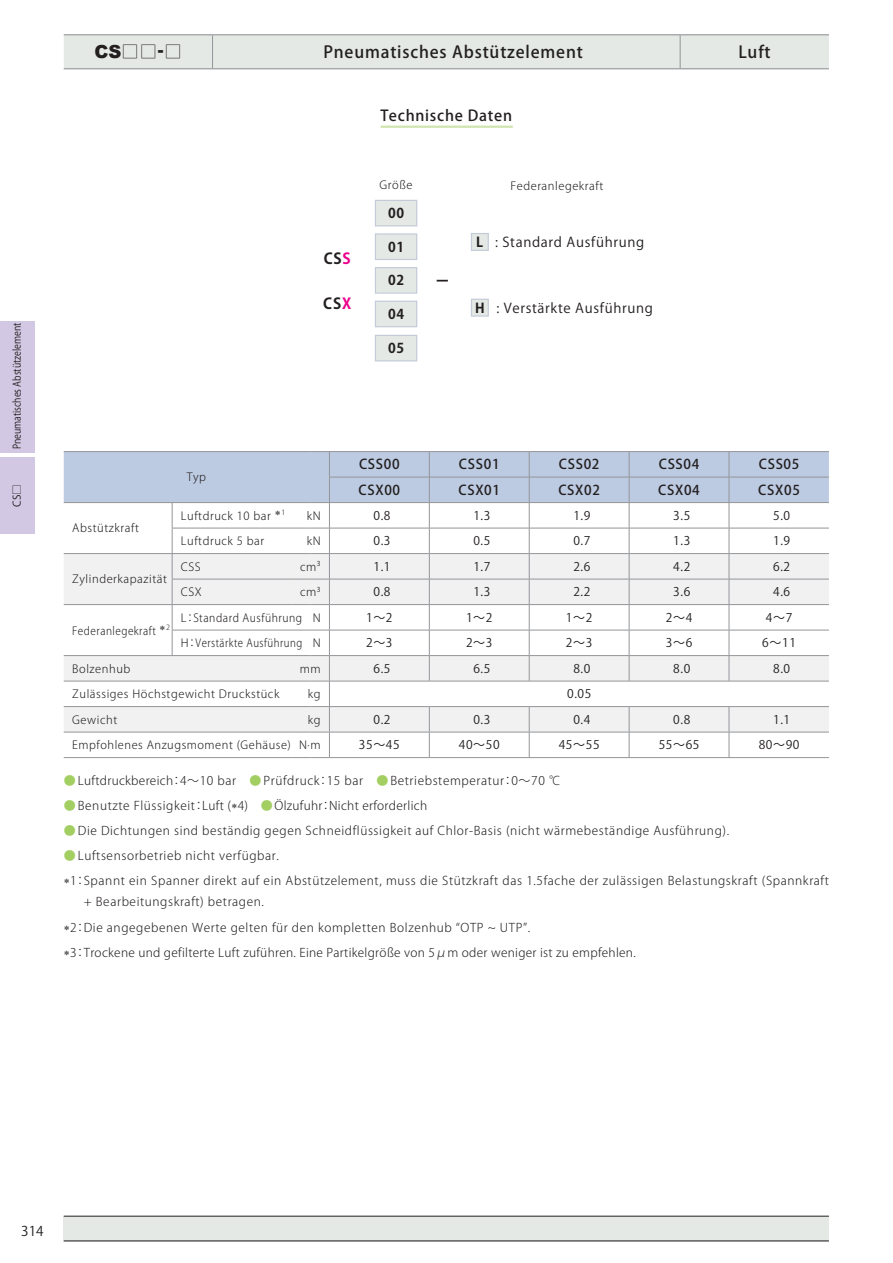
<style>
.page{position:relative;width:893px;height:1263px;background:#fff}
.page>*{position:absolute;margin:0;border:0;box-sizing:border-box;transform-origin:0 0}
.t1{font:17.25px "Koz Go Pro Extra Light 90 msp RKSJ H";color:#231f20}
.t2{font:16.5px "Koz Go Pro Medium 90 msp RKSJ H";letter-spacing:.05em;color:#231f20}
.t3{font:15px "Koz Go Pro Medium 90 msp RKSJ H";letter-spacing:.05em;color:#231f20}
.t4{font:15px "Koz Go Pro Bold 90 msp RKSJ H";letter-spacing:.05em;color:#231f20}
.t5{font:13.5px "Koz Go Pro Medium 90 msp RKSJ H";letter-spacing:.05em;color:#231f20}
.t6{font:13.5px "Koz Go Pro Regular 90 msp RKSJ H";letter-spacing:.05em;color:#231f20}
.t7{font:13.5px "Koz Go Pro Bold 90 msp RKSJ H";letter-spacing:.05em;color:#231f20}
.t8{font:12px/25.2px "Koz Go Pro Light 90 msp RKSJ H";letter-spacing:.05em;color:#231f20}
.t9{font:12px "Koz Go Pro Regular 90 msp RKSJ H";letter-spacing:.05em;color:#231f20}
.t10{font:12px "Koz Go Pro Light 90 msp RKSJ H";letter-spacing:.025em;color:#231f20}
.t11{font:11.25px "Koz Go Pro Light 90 msp RKSJ H";letter-spacing:.05em;color:#231f20}
.t12{font:11.25px "Koz Go Pro Light 90 msp RKSJ H";letter-spacing:.05em;color:#231f20;scale:.9 1}
.t13{font:10.5px "Koz Go Pro Regular 90 msp RKSJ H";color:#231f20;scale:.85 1}
.t14{font:10.5px "Koz Go Pro Regular 90 msp RKSJ H";color:#231f20}
.s1{font-family:"Arial";font-weight:900;font-size:18px}
.s2{font-family:"Arial";font-weight:900}
.s3{color:#ec008c}
.s4{font-family:"Koz Go Pro Bold 90 msp RKSJ H"}
.s5{font-family:"Koz Go Pro Regular 90 msp RKSJ H";color:#a3cf62}
</style>
<div class="page">
<div style="left:64px;top:1216px;width:765px;height:25px;background:#e4e9e6"></div>
<hr style="left:64px;top:1216px;width:765px;height:1px;background:#231f20">
<hr style="left:64px;top:1241px;width:765px;height:1px;background:#231f20">
<div style="left:0;top:321px;width:34px;height:132px;background:#d3c8e3"></div>
<div style="left:0;top:457px;width:34px;height:77px;background:#d3c8e3"></div>
<div style="left:64px;top:35px;width:765px;height:33px;background:#e4e9e6"></div>
<hr style="left:212px;top:35px;width:1px;height:33px;background:#939598">
<hr style="left:680px;top:35px;width:1px;height:33px;background:#939598">
<hr style="left:64px;top:34px;width:765px;height:1px;background:#939598">
<hr style="left:64px;top:68px;width:765px;height:1px;background:#939598">
<hr style="left:380px;top:126px;width:133px;height:2px;background:#cfe5ae">
<div style="left:471px;top:234px;width:17px;height:16px;background:#e4e9e6"></div>
<div style="left:471px;top:233px;width:18px;height:18px;border:1px solid #c3cbd8"></div>
<div style="left:471px;top:299px;width:17px;height:17px;background:#e4e9e6"></div>
<div style="left:471px;top:299px;width:18px;height:18px;border:1px solid #c3cbd8"></div>
<div style="left:375px;top:200px;width:42px;height:26px;background:#e4e9e6"></div>
<div style="left:375px;top:200px;width:42px;height:26px;border:1px solid #c3cbd8"></div>
<div style="left:375px;top:234px;width:42px;height:25px;background:#e4e9e6"></div>
<div style="left:375px;top:233px;width:42px;height:27px;border:1px solid #c3cbd8"></div>
<div style="left:375px;top:268px;width:42px;height:25px;background:#e4e9e6"></div>
<div style="left:375px;top:267px;width:42px;height:27px;border:1px solid #c3cbd8"></div>
<div style="left:375px;top:301px;width:42px;height:26px;background:#e4e9e6"></div>
<div style="left:375px;top:301px;width:42px;height:26px;border:1px solid #c3cbd8"></div>
<div style="left:375px;top:335px;width:42px;height:26px;background:#e4e9e6"></div>
<div style="left:375px;top:335px;width:42px;height:26px;border:1px solid #c3cbd8"></div>
<hr style="left:64px;top:451px;width:246px;height:1px;background:#939598">
<hr style="left:310px;top:451px;width:119px;height:1px;background:#939598">
<hr style="left:429px;top:451px;width:100px;height:1px;background:#939598">
<hr style="left:529px;top:451px;width:100px;height:1px;background:#939598">
<hr style="left:629px;top:451px;width:100px;height:1px;background:#939598">
<hr style="left:729px;top:451px;width:100px;height:1px;background:#939598">
<svg style="left:64px;top:452px;width:765px;height:306px"></svg>
<p class="t13" style="left:13px;top:449px;width:150px;rotate:-90deg">Pneumatisches Abstützelement</p>
<p class="t14" style="left:13px;top:507px;width:24px;rotate:-90deg">CS□</p>
<h1 class="t1" style="left:95px;top:45px;width:89px"><span class="s1">CS</span>□□<span class="s2">-</span>□</h1>
<h2 class="t2" style="left:323px;top:46px;width:261px">Pneumatisches Abstützelement</h2>
<h2 class="t2" style="left:738px;top:46px;width:51px">Luft 　</h2>
<p class="t4" style="left:324px;top:253px;width:28px">CS<span class="s3">S</span></p>
<p class="t4" style="left:323px;top:298px;width:29px">CS<span class="s3">X</span></p>
<p class="t3" style="left:380px;top:109px;width:133px">Technische Daten</p>
<p class="t11" style="left:380px;top:181px;width:34px">Größe</p>
<p class="t11" style="left:510px;top:181px;width:94px">Federanlegekraft</p>
<p class="t7" style="left:388px;top:208px;width:18px">00</p>
<p class="t7" style="left:388px;top:242px;width:18px">01</p>
<p class="t7" style="left:388px;top:275px;width:18px">02</p>
<p class="t7" style="left:388px;top:309px;width:18px">04</p>
<p class="t7" style="left:388px;top:343px;width:18px">05</p>
<p class="t6" style="left:476px;top:236px;width:169px"><span class="s4">L</span> : Standard Ausführung</p>
<p class="t7" style="left:436px;top:276px;width:15px">ー</p>
<p class="t6" style="left:475px;top:303px;width:179px"><span class="s4">H</span> : Verstärkte Ausführung</p>
<p class="t11" style="left:72px;top:524px;width:68px">Abstützkraft</p>
<p class="t11" style="left:72px;top:575px;width:96px">Zylinderkapazität</p>
<p class="t12" style="left:72px;top:626px;width:110px">Federanlegekraft <sup>2</sup></p>
<p class="t11" style="left:187px;top:473px;width:21px">Typ</p>
<p class="t5" style="left:359px;top:459px;width:42px">CSS00</p>
<p class="t5" style="left:459px;top:459px;width:42px">CSS01</p>
<p class="t5" style="left:559px;top:459px;width:42px">CSS02</p>
<p class="t5" style="left:659px;top:459px;width:42px">CSS04</p>
<p class="t5" style="left:759px;top:459px;width:42px">CSS05</p>
<p class="t5" style="left:359px;top:485px;width:43px">CSX00</p>
<p class="t5" style="left:458px;top:485px;width:43px">CSX01</p>
<p class="t5" style="left:558px;top:485px;width:43px">CSX02</p>
<p class="t5" style="left:658px;top:485px;width:43px">CSX04</p>
<p class="t5" style="left:758px;top:485px;width:43px">CSX05</p>
<p class="t11" style="left:181px;top:511px;width:106px">Luftdruck 10 bar <sup>1</sup></p>
<p class="t11" style="left:307px;top:511px;width:15px">kN</p>
<p class="t9" style="left:373px;top:511px;width:19px">0.8</p>
<p class="t9" style="left:473px;top:511px;width:19px">1.3</p>
<p class="t9" style="left:573px;top:511px;width:19px">1.9</p>
<p class="t9" style="left:673px;top:511px;width:19px">3.5</p>
<p class="t9" style="left:773px;top:511px;width:19px">5.0</p>
<p class="t11" style="left:181px;top:537px;width:85px">Luftdruck 5 bar</p>
<p class="t11" style="left:307px;top:537px;width:15px">kN</p>
<p class="t9" style="left:373px;top:536px;width:19px">0.3</p>
<p class="t9" style="left:473px;top:536px;width:19px">0.5</p>
<p class="t9" style="left:573px;top:536px;width:19px">0.7</p>
<p class="t9" style="left:673px;top:536px;width:19px">1.3</p>
<p class="t9" style="left:773px;top:536px;width:19px">1.9</p>
<p class="t11" style="left:181px;top:562px;width:21px">CSS</p>
<p class="t11" style="left:300px;top:562px;width:22px">cm<sup>3</sup></p>
<p class="t9" style="left:373px;top:562px;width:19px">1.1</p>
<p class="t9" style="left:473px;top:562px;width:19px">1.7</p>
<p class="t9" style="left:573px;top:562px;width:19px">2.6</p>
<p class="t9" style="left:673px;top:562px;width:19px">4.2</p>
<p class="t9" style="left:773px;top:562px;width:19px">6.2</p>
<p class="t11" style="left:181px;top:588px;width:22px">CSX</p>
<p class="t11" style="left:300px;top:588px;width:22px">cm<sup>3</sup></p>
<p class="t9" style="left:373px;top:587px;width:19px">0.8</p>
<p class="t9" style="left:473px;top:587px;width:19px">1.3</p>
<p class="t9" style="left:573px;top:587px;width:19px">2.2</p>
<p class="t9" style="left:673px;top:587px;width:19px">3.6</p>
<p class="t9" style="left:773px;top:587px;width:19px">4.6</p>
<p class="t11" style="left:181px;top:613px;width:141px">L：Standard Ausführung N</p>
<p class="t9" style="left:366px;top:613px;width:28px">1～2</p>
<p class="t9" style="left:466px;top:613px;width:28px">1～2</p>
<p class="t9" style="left:566px;top:613px;width:28px">1～2</p>
<p class="t9" style="left:666px;top:613px;width:28px">2～4</p>
<p class="t9" style="left:766px;top:613px;width:28px">4～7</p>
<p class="t11" style="left:181px;top:639px;width:141px">H：Verstärkte Ausführung N</p>
<p class="t9" style="left:366px;top:638px;width:28px">2～3</p>
<p class="t9" style="left:466px;top:638px;width:28px">2～3</p>
<p class="t9" style="left:566px;top:638px;width:28px">2～3</p>
<p class="t9" style="left:666px;top:638px;width:28px">3～6</p>
<p class="t9" style="left:762px;top:638px;width:35px">6～11</p>
<p class="t11" style="left:72px;top:664px;width:60px">Bolzenhub</p>
<p class="t11" style="left:300px;top:664px;width:22px">mm</p>
<p class="t9" style="left:373px;top:664px;width:19px">6.5</p>
<p class="t9" style="left:473px;top:664px;width:19px">6.5</p>
<p class="t9" style="left:573px;top:664px;width:19px">8.0</p>
<p class="t9" style="left:673px;top:664px;width:19px">8.0</p>
<p class="t9" style="left:773px;top:664px;width:19px">8.0</p>
<p class="t11" style="left:72px;top:690px;width:209px">Zulässiges Höchstgewicht Druckstück</p>
<p class="t11" style="left:308px;top:690px;width:14px">kg</p>
<p class="t9" style="left:567px;top:689px;width:26px">0.05</p>
<p class="t11" style="left:72px;top:715px;width:46px">Gewicht</p>
<p class="t11" style="left:308px;top:715px;width:14px">kg</p>
<p class="t9" style="left:373px;top:715px;width:19px">0.2</p>
<p class="t9" style="left:473px;top:715px;width:19px">0.3</p>
<p class="t9" style="left:573px;top:715px;width:19px">0.4</p>
<p class="t9" style="left:673px;top:715px;width:19px">0.8</p>
<p class="t9" style="left:773px;top:715px;width:19px">1.1</p>
<p class="t11" style="left:72px;top:741px;width:250px">Empfohlenes Anzugsmoment (Gehäuse) N·m</p>
<p class="t9" style="left:359px;top:740px;width:42px">35～45</p>
<p class="t9" style="left:459px;top:740px;width:42px">40～50</p>
<p class="t9" style="left:559px;top:740px;width:42px">45～55</p>
<p class="t9" style="left:659px;top:740px;width:42px">55～65</p>
<p class="t9" style="left:759px;top:740px;width:42px">80～90</p>
<p class="t8" style="left:64px;top:769px;width:511px"><span class="s5">●</span> Luftdruckbereich：4～10 bar　<span class="s5">●</span> Prüfdruck：15 bar　<span class="s5">●</span> Betriebstemperatur：0～70 ℃　</p>
<p class="t10" style="left:64px;top:801px;width:365px"><span class="s5">●</span> Benutzte Flüssigkeit：Luft ( 4)　<span class="s5">●</span>Ölzufuhr：Nicht erforderlich</p>
<p class="t8" style="left:64px;top:820px;width:667px"><span class="s5">●</span> Die Dichtungen sind beständig gegen Schneidflüssigkeit auf Chlor-Basis (nicht wärmebeständige Ausführung).</p>
<p class="t8" style="left:70px;top:845px;width:760px;text-indent:-6px"><span class="s5">●</span> Luftsensorbetrieb nicht verfügbar.<br>1： Spannt ein Spanner direkt auf ein Abstützelement, muss die Stützkraft das 1.5fache der zulässigen Belastungskraft (Spannkraft</p>
<p class="t8" style="left:70px;top:891px;width:567px;text-indent:14px">+ Bearbeitungskraft) betragen.<br>2：Die angegebenen Werte gelten für den kompletten Bolzenhub “OTP ~ UTP”.<br>3：Trockene und gefilterte Luft zuführen. Eine Partikelgröße von 5μm oder weniger ist zu empfehlen.</p>
<p class="t6" style="left:21px;top:1226px;width:24px">314</p>
</div>
